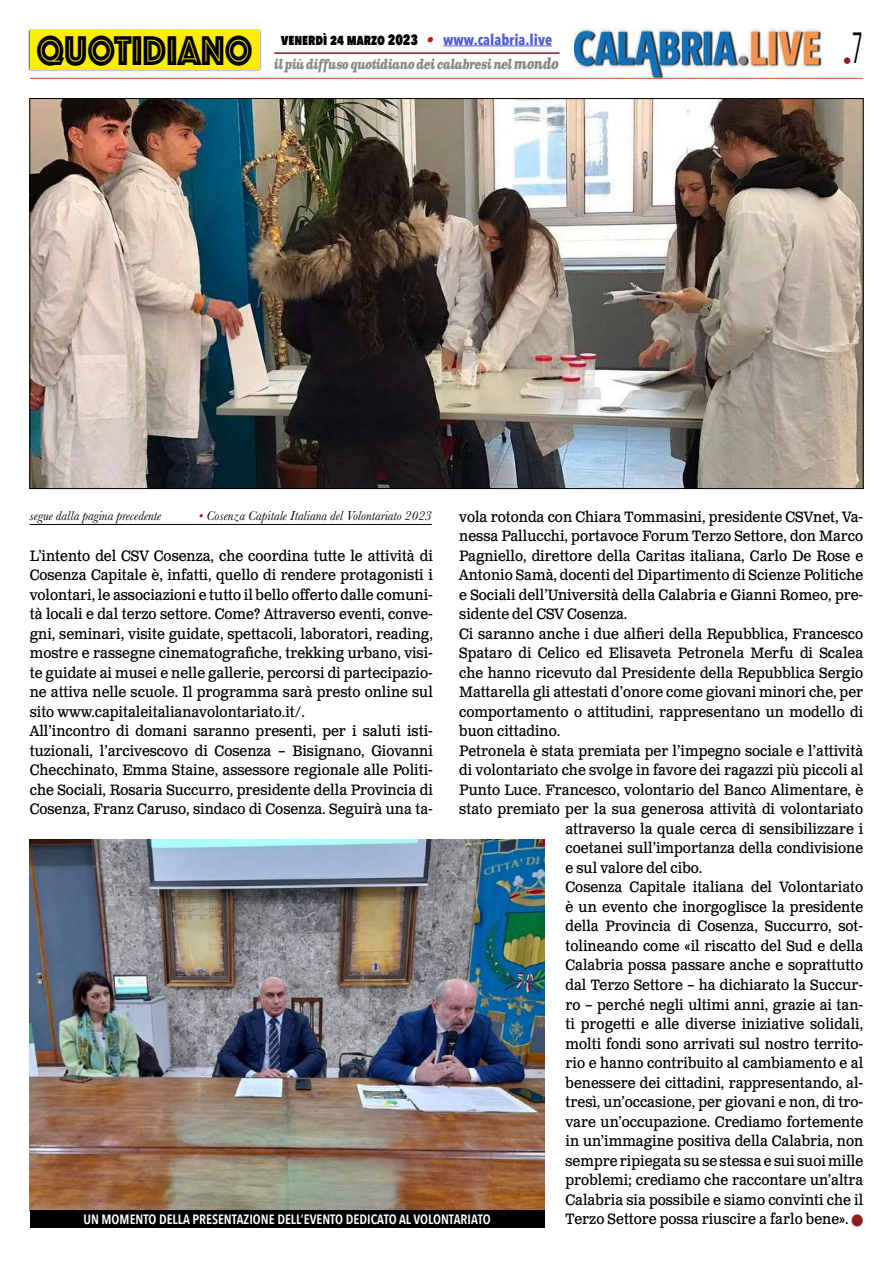
<style>
.page{position:relative;width:893px;height:1263px;background:#fff}
.page>*{position:absolute;margin:0;border:0;box-sizing:border-box;transform-origin:0 0}
.t1{font:43.2px "Phosphate Inline";color:#000;scale:.87 1}
.t2{font:18px "Avenir Next Condensed";color:#8b1c1f}
.t3{font:15px/19.5px "Clarendon Text Pro";color:#000;scale:.92 1}
.t4{font:800 15px "Avenir Next Condensed";color:#000;scale:.9 1}
.t5{font:italic 13.5px "Baskerville";color:#000}
.t6{font:600 13.5px "Avenir Next Condensed";color:#fff}
.t7{font:italic 700 13.5px "Clarendon Text Pro";letter-spacing:-.05em;color:#878787;scale:.79 1}
.s1{font-family:"Clarendon Text Pro";font-weight:700;font-style:italic;color:#ca181a}
.s2{font-weight:700;color:#4f5cd6}
.s3{font-size:15px}
.s4{color:#8b1c1f}
.s5{color:#ca181a}
</style>
<div class="page">
<img style="left:574px;top:28px;width:252px;height:53px">
<hr style="left:30px;top:78px;width:833px;height:1px;background:#c85a19">
<div style="left:28px;top:29px;width:233px;height:43px;background:#000;opacity:.75"></div>
<div style="left:30px;top:31px;width:229px;height:39px;background:#ffed00"></div>
<hr style="left:30px;top:524px;width:402px;height:1px;background:#000">
<hr style="left:443px;top:46px;width:109px;height:1px;background:#4f5cd6">
<hr style="left:274px;top:52px;width:285px;height:2px;background:#8b1c1f">
<img style="left:32px;top:100px;width:829px;height:387px">
<img style="left:30px;top:840px;width:514px;height:370px">
<div style="left:30px;top:1210px;width:514px;height:17px;background:#000"></div>
<h1 class="t1" style="left:36px;top:20px;width:250px">QUOTIDIANO</h1>
<p class="t2" style="left:843px;top:46px;width:22px">•<sup>7</sup></p>
<p class="t4" style="left:281px;top:30px;width:302px">VENERDÌ 24 MARZO 2023 <span class="s1">•</span> <span class="s2">www.calabria.live</span></p>
<p class="t7" style="left:274px;top:56px;width:362px">il più diffuso quotidiano dei calabresi nel <span class="s3">mondo</span></p>
<p class="t3" style="left:459px;top:508px;width:441px">vola rotonda con Chiara Tommasini, presidente CSVnet, Va-</p>
<p class="t3" style="left:459px;top:527px;width:441px">nessa Pallucchi, portavoce Forum Terzo Settore, don Marco</p>
<p class="t3" style="left:459px;top:547px;width:441px">Pagniello, direttore della Caritas italiana, Carlo De Rose e</p>
<p class="t3" style="left:459px;top:566px;width:441px">Antonio Samà, docenti del Dipartimento di Scienze Politiche</p>
<p class="t3" style="left:459px;top:586px;width:441px">e Sociali dell’Università della Calabria e Gianni Romeo, pre-</p>
<p class="t3" style="left:459px;top:605px;width:184px">sidente del CSV Cosenza.</p>
<p class="t3" style="left:459px;top:625px;width:441px">Ci saranno anche i due alfieri della Repubblica, Francesco</p>
<p class="t3" style="left:459px;top:644px;width:441px">Spataro di Celico ed Elisaveta Petronela Merfu di Scalea</p>
<p class="t3" style="left:459px;top:664px;width:441px">che hanno ricevuto dal Presidente della Repubblica Sergio</p>
<p class="t3" style="left:459px;top:683px;width:441px">Mattarella gli attestati d’onore come giovani minori che, per</p>
<p class="t3" style="left:459px;top:703px;width:441px">comportamento o attitudini, rappresentano un modello di</p>
<p class="t3" style="left:459px;top:722px;width:111px">buon cittadino.</p>
<p class="t3" style="left:459px;top:742px;width:441px">Petronela è stata premiata per l’impegno sociale e l’attività</p>
<p class="t3" style="left:459px;top:761px;width:441px">di volontariato che svolge in favore dei ragazzi più piccoli al</p>
<p class="t3" style="left:459px;top:781px;width:441px">Punto Luce. Francesco, volontario del Banco Alimentare, è</p>
<p class="t3" style="left:459px;top:800px;width:441px">stato premiato per la sua generosa attività di volontariato</p>
<p class="t3" style="left:566px;top:820px;width:325px">attraverso la quale cerca di sensibilizzare i</p>
<p class="t3" style="left:566px;top:839px;width:325px">coetanei sull’importanza della condivisione</p>
<p class="t3" style="left:566px;top:859px;width:150px">e sul valore del cibo.</p>
<p class="t3" style="left:566px;top:878px;width:325px">Cosenza Capitale italiana del Volontariato</p>
<p class="t3" style="left:566px;top:898px;width:325px">è un evento che inorgoglisce la presidente</p>
<p class="t3" style="left:566px;top:917px;width:325px">della Provincia di Cosenza, Succurro, sot-</p>
<p class="t3" style="left:566px;top:937px;width:325px">tolineando come «il riscatto del Sud e della</p>
<p class="t3" style="left:566px;top:956px;width:325px">Calabria possa passare anche e soprattutto</p>
<p class="t3" style="left:566px;top:976px;width:325px">dal Terzo Settore – ha dichiarato la Succur-</p>
<p class="t3" style="left:566px;top:995px;width:325px">ro – perché negli ultimi anni, grazie ai tan-</p>
<p class="t3" style="left:566px;top:1015px;width:325px">ti progetti e alle diverse iniziative solidali,</p>
<p class="t3" style="left:566px;top:1034px;width:325px">molti fondi sono arrivati sul nostro territo-</p>
<p class="t3" style="left:566px;top:1054px;width:325px">rio e hanno contribuito al cambiamento e al</p>
<p class="t3" style="left:566px;top:1073px;width:325px">benessere dei cittadini, rappresentando, al-</p>
<p class="t3" style="left:566px;top:1093px;width:325px">tresì, un’occasione, per giovani e non, di tro-</p>
<p class="t3" style="left:566px;top:1112px;width:325px">vare un’occupazione. Crediamo fortemente</p>
<p class="t3" style="left:566px;top:1132px;width:325px">in un’immagine positiva della Calabria, non</p>
<p class="t3" style="left:566px;top:1151px;width:325px">sempre ripiegata su se stessa e sui suoi mille</p>
<p class="t3" style="left:566px;top:1171px;width:325px">problemi; crediamo che raccontare un’altra</p>
<p class="t3" style="left:566px;top:1190px;width:325px">Calabria sia possibile e siamo convinti che il</p>
<p class="t3" style="left:566px;top:1210px;width:325px">Terzo Settore possa riuscire a farlo bene». <span class="s4">■</span></p>
<p class="t5" style="left:30px;top:507px;width:133px">segue dalla pagina precedente</p>
<p class="t5" style="left:199px;top:507px;width:235px"><span class="s5">•</span> Cosenza Capitale Italiana del Volontariato 2023</p>
<p class="t3" style="left:30px;top:547px;width:440px">L’intento del CSV Cosenza, che coordina tutte le attività di Cosenza Capitale è, infatti, quello di rendere protagonisti i volontari, le associazioni e tutto il bello offerto dalle comuni&shy;tà locali e dal terzo settore. Come? Attraverso eventi, conve&shy;gni, seminari, visite guidate, spettacoli, laboratori, reading, mostre e rassegne cinematografiche, trekking urbano, visi&shy;te guidate ai musei e nelle gallerie, percorsi di partecipazio&shy;ne attiva nelle scuole. Il programma sarà presto online sul sito www.capitaleitalianavolontariato.it/.<br>All’incontro di domani saranno presenti, per i saluti isti&shy;tuzionali, l’arcivescovo di Cosenza – Bisignano, Giovanni Checchinato, Emma Staine, assessore regionale alle Politi&shy;che Sociali, Rosaria Succurro, presidente della Provincia di Cosenza, Franz Caruso, sindaco di Cosenza. Seguirà una ta-</p>
<p class="t6" style="left:83px;top:1207px;width:409px">UN MOMENTO DELLA PRESENTAZIONE DELL’EVENTO DEDICATO AL VOLONTARIATO</p>
</div>
